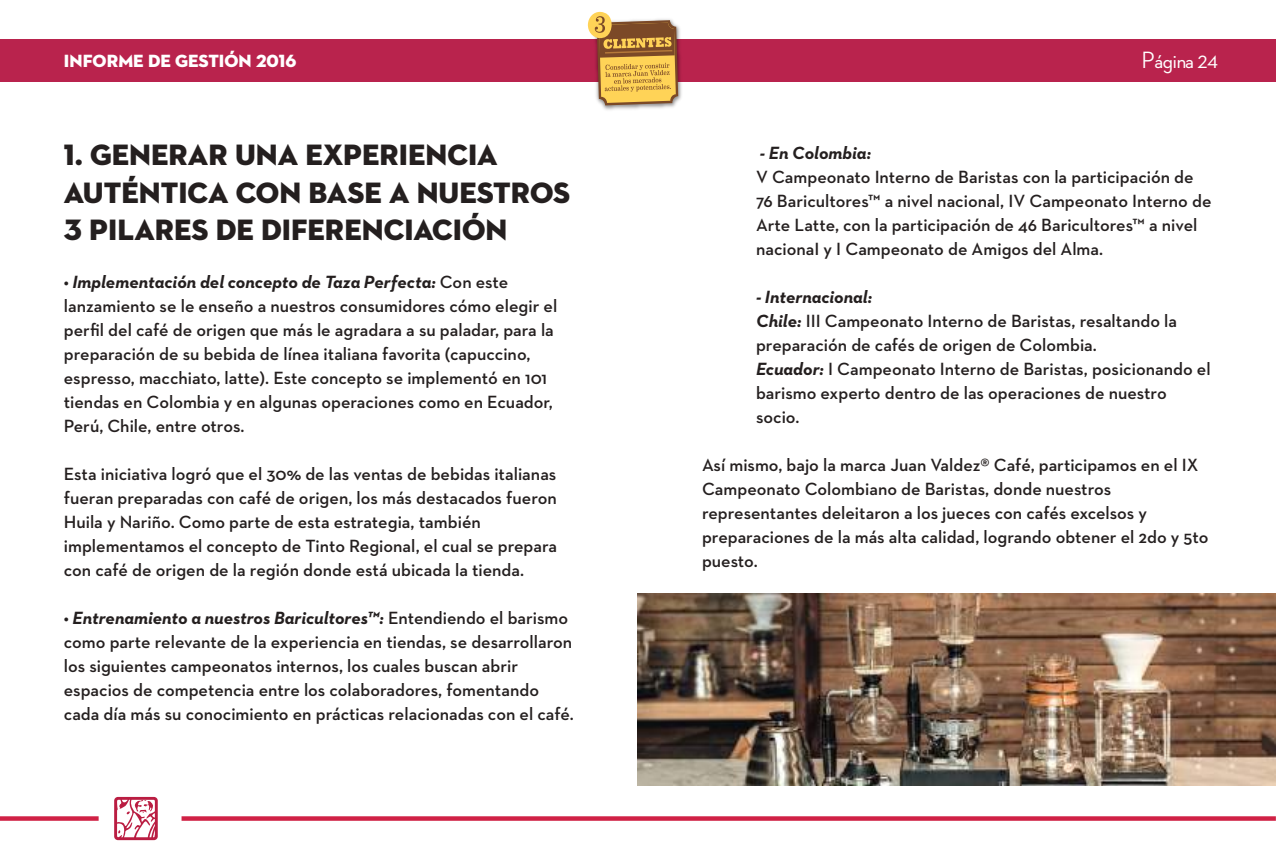
<style>
.page{position:relative;width:1276px;height:851px;background:#fff}
.page>*{position:absolute;margin:0;border:0;box-sizing:border-box;transform-origin:0 0}
.t1{font:30px/37.5px "Neutraface 2 Display Titling";color:#241f1f}
.t2{font:500 24px "Neutraface 2 Display";letter-spacing:-.015em;color:#fff}
.t3{font:600 18px/24px "Neutraface 2 Text";color:#241f1f}
.t4{font:18px "Neutraface 2 Display Titling";color:#fff}
.t5{font:italic 700 18px "Neutraface 2 Text";color:#241f1f}
.s1{font-weight:700;font-style:italic}
</style>
<div class="page">
<svg style="left:181px;top:816px;width:1094px;height:4px;background:#d33052"></svg>
<svg style="left:114px;top:796px;width:44px;height:44px"></svg>
<svg style="left:0;top:816px;width:99px;height:4px"></svg>
<div style="left:0;top:40px;width:1276px;height:42px;background:#b9234d"></div>
<img style="left:569px;top:26px;width:138px;height:84px">
<svg style="left:587px;top:11px;width:91px;height:94px"></svg>
<img style="left:638px;top:593px;width:638px;height:192px">
<p class="t4" style="left:64px;top:49px;width:234px">INFORME DE GESTIÓN 2016</p>
<h2 class="t2" style="left:1141px;top:47px;width:78px">Página 24</h2>
<h1 class="t1" style="left:64px;top:136px;width:508px">1. GENERAR UNA EXPERIENCIA<br>AUTÉNTICA CON BASE A NUESTROS<br>3 PILARES DE DIFERENCIACIÓN</h1>
<p class="t3" style="left:64px;top:270px;width:495px"><span class="s1">• Implementación del concepto de Taza Perfecta:</span> Con este lanzamiento se le enseño a nuestros consumidores cómo elegir el perfil del café de origen que más le agradara a su paladar, para la preparación de su bebida de línea italiana favorita (capuccino, espresso, macchiato, latte). Este concepto se implementó en 101 tiendas en Colombia y en algunas operaciones como en Ecuador, Perú, Chile, entre otros.</p>
<p class="t3" style="left:64px;top:462px;width:495px">Esta iniciativa logró que el 30% de las ventas de bebidas italianas fueran preparadas con café de origen, los más destacados fueron Huila y Nariño. Como parte de esta estrategia, también implementamos el concepto de Tinto Regional, el cual se prepara con café de origen de la región donde está ubicada la tienda.</p>
<p class="t3" style="left:64px;top:606px;width:511px"><span class="s1">• Entrenamiento a nuestros Baricultores™:</span> Entendiendo el barismo como parte relevante de la experiencia en tiendas, se desarrollaron los siguientes campeonatos internos, los cuales buscan abrir espacios de competencia entre los colaboradores, fomentando cada día más su conocimiento en prácticas relacionadas con el café.</p>
<p class="t5" style="left:759px;top:141px;width:113px">- En Colombia:</p>
<p class="t3" style="left:756px;top:164px;width:457px">V Campeonato Interno de Baristas con la participación de 76 Baricultores™ a nivel nacional, IV Campeonato Interno de Arte Latte, con la participación de 46 Baricultores™ a nivel nacionaI y I Campeonato de Amigos del Alma.</p>
<p class="t3" style="left:756px;top:284px;width:456px"><span class="s1">- Internacional:<br>Chile:</span> III Campeonato Interno de Baristas, resaltando la preparación de cafés de origen de Colombia.<br><span class="s1">Ecuador:</span> I Campeonato Interno de Baristas, posicionando el barismo experto dentro de las operaciones de nuestro socio.</p>
<p class="t3" style="left:702px;top:452px;width:508px">Así mismo, bajo la marca Juan Valdez® Café, participamos en el IX Campeonato Colombiano de Baristas, donde nuestros representantes deleitaron a los jueces con cafés excelsos y preparaciones de la más alta calidad, logrando obtener el 2do y 5to puesto.</p>
</div>
